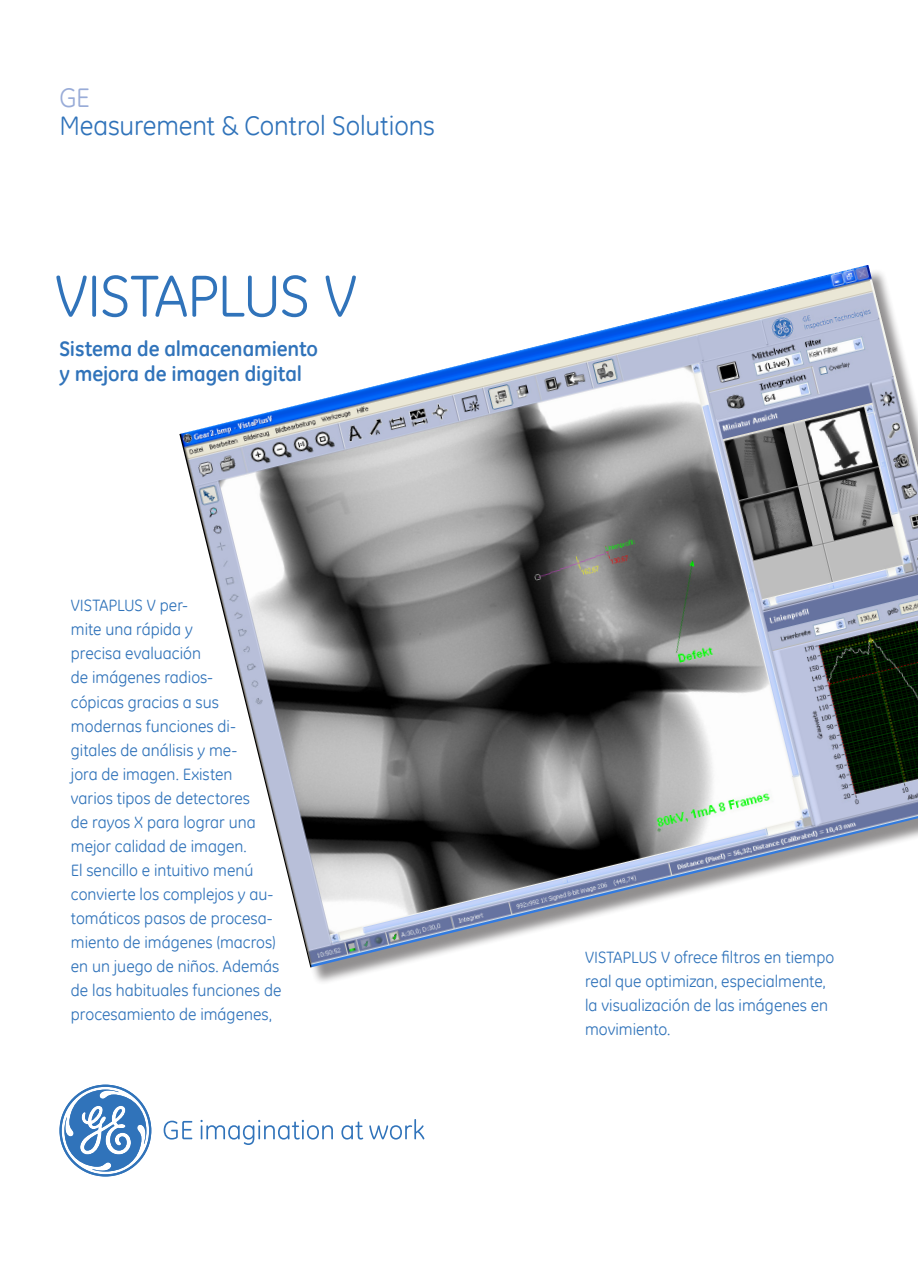
<style>
.page{position:relative;width:918px;height:1264px;background:#fff}
.page>*{position:absolute;margin:0;border:0;box-sizing:border-box;transform-origin:0 0}
.t1{font:60px "GE Inspira";letter-spacing:-.025em;color:#3073ba}
.front_cover_copy{font:27px "GE Inspira";letter-spacing:-.005em;color:#3073ba}
.front_cover_copy-2{font:27px "GE Inspira";color:#99acd8}
.t2{font:700 21px/25.2px "GE Inspira";letter-spacing:-.005em;color:#3073ba}
.t3{font:16.5px/24px "GE Inspira";color:#3073ba}
</style>
<div class="page">
<img style="left:179px;top:265px;width:739px;height:702px">
<svg style="left:164px;top:1120px;width:28px;height:19px"></svg>
<svg style="left:200px;top:1119px;width:133px;height:26px"></svg>
<svg style="left:341px;top:1121px;width:22px;height:18px"></svg>
<svg style="left:369px;top:1119px;width:55px;height:20px"></svg>
<svg style="left:60px;top:1084px;width:91px;height:92px"></svg>
<p class="front_cover_copy-2" style="left:59px;top:80px;width:32px">GE</p>
<p class="front_cover_copy" style="left:59px;top:108px;width:377px">Measurement &amp; Control Solutions</p>
<p class="t1" style="left:55px;top:257px;width:304px">VISTAPLUS V</p>
<p class="t2" style="left:59px;top:336px;width:260px">Sistema de almacenamiento y mejora de imagen digital</p>
<p class="t3" style="left:71px;top:593px;width:212px">VISTAPLUS V per-<br>mite una rápida y<br>precisa evaluación<br>de imágenes radios-<br>cópicas gracias a sus modernas funciones di&shy;gitales de análisis y me-<br>jora de imagen. Existen<br>varios tipos de detectores<br>de rayos X para lograr una mejor calidad de imagen.<br>El sencillo e intuitivo menú convierte los complejos y au&shy;tomáticos pasos de procesa&shy;miento de imágenes (macros) en un juego de niños. Además de las habituales funciones de procesamiento de imágenes,</p>
<p class="t3" style="left:585px;top:945px;width:251px">VISTAPLUS V ofrece filtros en tiempo real que optimizan, especialmente, la visualización de las imágenes en movimiento.</p>
</div>
